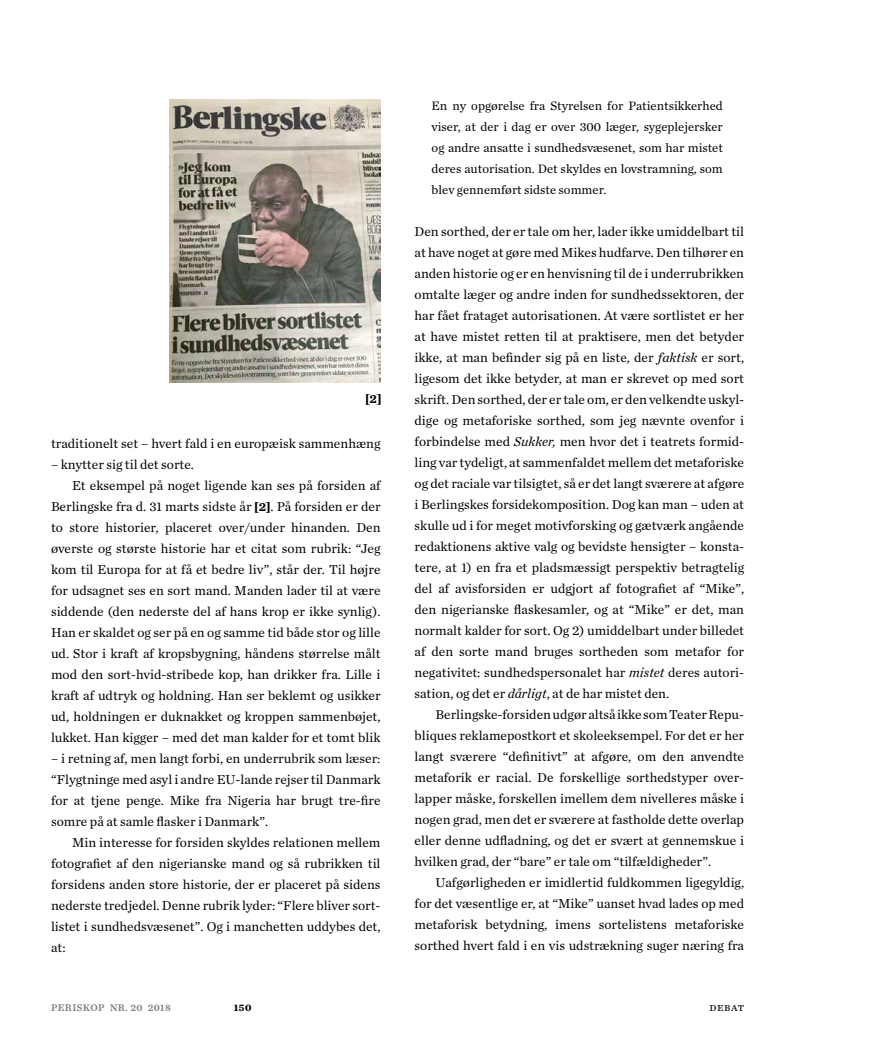
<style>
.page{position:relative;width:893px;height:1063px;background:#fff}
.page>*{position:absolute;margin:0;border:0;box-sizing:border-box;transform-origin:0 0}
.t1{font:13.5px/21px "Chronicle Text G1";color:#000;text-align:justify}
.t2{font:12.75px/21px "Chronicle Text G1";color:#000;text-align:justify}
.t3{font:700 12.45px "Chronicle Text G4";color:#000}
.t4{font:11.7px "Chronicle Text G1";letter-spacing:.04em;color:#000}
.t5{font:10.05px "Chronicle Text G3 Semi";letter-spacing:.04em;color:#817e7b}
.t6{font:700 10.05px "Chronicle Text G3";color:#000}
.s1{font-family:"Chronicle Text G4";font-weight:700;font-size:12.45px}
.s2{font-style:italic}
</style>
<div class="page">
<img style="left:169px;top:100px;width:212px;height:282px">
<p class="t3" style="left:365px;top:388px;width:17px">[2]</p>
<p class="t1" style="left:51px;top:432px;width:331px">traditionelt set – hvert fald i en europæisk sammenhæng</p>
<p class="t1" style="left:51px;top:453px;width:145px">– knytter sig til det sorte.</p>
<p class="t1" style="left:72px;top:474px;width:310px">Et eksempel på noget ligende kan ses på forsiden af</p>
<p class="t1" style="left:51px;top:495px;width:331px">Berlingske fra d. 31 marts sidste år <span class="s1">[2]</span>. På forsiden er der</p>
<p class="t1" style="left:51px;top:516px;width:331px">to store historier, placeret over/under hinanden. Den</p>
<p class="t1" style="left:51px;top:537px;width:331px">øverste og største historie har et citat som rubrik: “Jeg</p>
<p class="t1" style="left:51px;top:558px;width:331px">kom til Europa for at få et bedre liv”, står der. Til højre</p>
<p class="t1" style="left:51px;top:579px;width:331px">for udsagnet ses en sort mand. Manden lader til at være</p>
<p class="t1" style="left:51px;top:600px;width:331px">siddende (den nederste del af hans krop er ikke synlig).</p>
<p class="t1" style="left:51px;top:621px;width:331px">Han er skaldet og ser på en og samme tid både stor og lille</p>
<p class="t1" style="left:51px;top:642px;width:331px">ud. Stor i kraft af kropsbygning, håndens størrelse målt</p>
<p class="t1" style="left:51px;top:663px;width:331px">mod den sort-hvid-stribede kop, han drikker fra. Lille i</p>
<p class="t1" style="left:51px;top:684px;width:331px">kraft af udtryk og holdning. Han ser beklemt og usikker</p>
<p class="t1" style="left:51px;top:705px;width:331px">ud, holdningen er duknakket og kroppen sammenbøjet,</p>
<p class="t1" style="left:51px;top:726px;width:331px">lukket. Han kigger – med det man kalder for et tomt blik</p>
<p class="t1" style="left:51px;top:747px;width:331px">– i retning af, men langt forbi, en underrubrik som læser: “Flygtninge med asyl i andre EU-lande rejser til Danmark for at tjene penge. Mike fra Nigeria har brugt tre-fire somre på at samle flasker i Danmark”.</p>
<p class="t1" style="left:51px;top:831px;width:331px;text-indent:21px">Min interesse for forsiden skyldes relationen mellem fotografiet af den nigerianske mand og så rubrikken til forsidens anden store historie, der er placeret på sidens nederste tredjedel. Denne rubrik lyder: “Flere bliver sort&shy;listet i sundhedsvæsenet”. Og i manchetten uddybes det, at:</p>
<p class="t2" style="left:432px;top:95px;width:293px">En ny opgørelse fra Styrelsen for Patientsikkerhed viser, at der i dag er over 300 læger, sygeplejersker og andre ansatte i sundhedsvæsenet, som har mistet deres autorisation. Det skyldes en lovstramning, som blev gennemført sidste sommer.</p>
<p class="t1" style="left:415px;top:220px;width:331px">Den sorthed, der er tale om her, lader ikke umiddelbart til at have noget at gøre med Mikes hudfarve. Den tilhører en anden historie og er en henvisning til de i underrubrikken omtalte læger og andre inden for sundhedssektoren, der har fået frataget autorisationen. At være sortlistet er her at have mistet retten til at praktisere, men det betyder ikke, at man befinder sig på en liste, der <span class="s2">faktisk</span> er sort, ligesom det ikke betyder, at man er skrevet op med sort skrift. Den sorthed, der er tale om, er den velkendte uskyl&shy;dige og metaforiske sorthed, som jeg nævnte ovenfor i forbindelse med <span class="s2">Sukker,</span> men hvor det i teatrets formid&shy;ling var tydeligt, at sammenfaldet mellem det metaforiske og det raciale var tilsigtet, så er det langt sværere at afgøre i Berlingskes forsidekomposition. Dog kan man – uden at skulle ud i for meget motivforsking og gætværk angående redaktionens aktive valg og bevidste hensigter – konsta&shy;tere, at 1) en fra et pladsmæssigt perspektiv betragtelig del af avisforsiden er udgjort af fotografiet af “Mike”, den nigerianske flaskesamler, og at “Mike” er det, man normalt kalder for sort. Og 2) umiddelbart under billedet af den sorte mand bruges sortheden som metafor for negativitet: sundhedspersonalet har <span class="s2">mistet</span> deres autori&shy;sation, og det er <span class="s2">dårligt</span>, at de har mistet den.</p>
<p class="t1" style="left:415px;top:703px;width:331px;text-indent:21px">Berlingske-forsiden udgør altså ikke som Teater Repu&shy;bliques reklamepostkort et skoleeksempel. For det er her langt sværere “definitivt” at afgøre, om den anvendte metaforik er racial. De forskellige sorthedstyper over&shy;lapper måske, forskellen imellem dem nivelleres måske i nogen grad, men det er sværere at fastholde dette overlap eller denne udfladning, og det er svært at gennemskue i hvilken grad, der “bare” er tale om “tilfældigheder”.</p>
<p class="t1" style="left:415px;top:871px;width:331px;text-indent:21px">Uafgørligheden er imidlertid fuldkommen ligegyldig, for det væsentlige er, at “Mike” uanset hvad lades op med metaforisk betydning, imens sortelistens metaforiske sorthed hvert fald i en vis udstrækning suger næring fra</p>
<p class="t5" style="left:51px;top:1000px;width:121px">PERISKOP NR. 20 2018</p>
<p class="t6" style="left:234px;top:1000px;width:19px">150</p>
<p class="t4" style="left:710px;top:999px;width:36px">debat</p>
</div>
